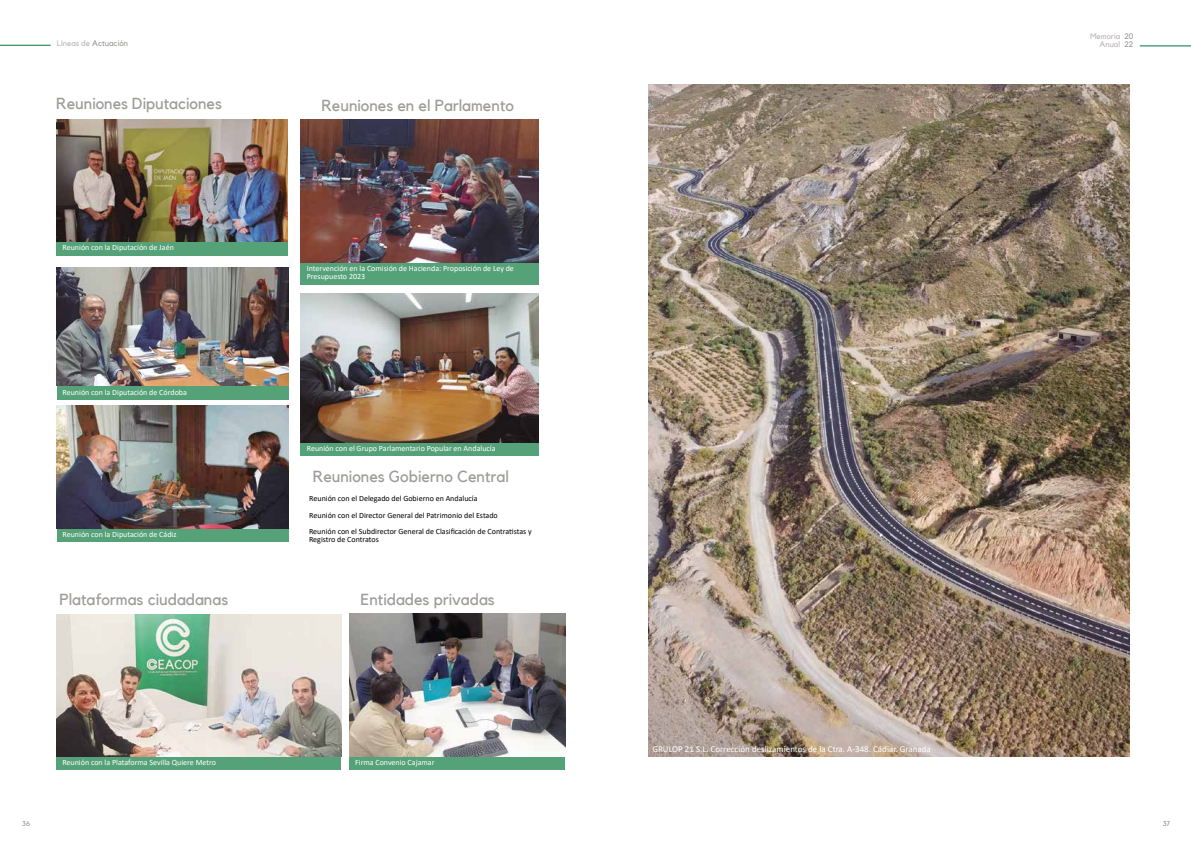
<style>
.page{position:relative;width:1191px;height:842px;background:#fff}
.page>*{position:absolute;margin:0;border:0;box-sizing:border-box;transform-origin:0 0}
.t1{font:16px "Kollektif";color:#9f9c9a}
.t2{font:9px "Calibri";color:#fff}
.t3{font:8px/8px "Calibri";color:#fff}
.t4{font:8px/17.3px "Calibri";color:#000}
.t5{font:8px/8px "Kollektif";color:#9f9c9a}
.t6{font:8px/8px "Kollektif";color:#bcb8b7;text-align:right}
.t7{font:7px "Kollektif";color:#969696}
.s1{color:#bcb8b7}
</style>
<div class="page">
<hr style="left:0;top:45px;width:51px;height:1px;background:#06743e">
<hr style="left:1139px;top:46px;width:52px;height:1px;background:#06743e">
<div style="left:57px;top:756px;width:284px;height:14px;background:#55a278"></div>
<div style="left:350px;top:756px;width:215px;height:14px;background:#55a278"></div>
<div style="left:300px;top:262px;width:239px;height:23px;background:#55a278"></div>
<div style="left:300px;top:442px;width:239px;height:14px;background:#55a278"></div>
<div style="left:57px;top:528px;width:231px;height:14px;background:#55a278"></div>
<div style="left:57px;top:386px;width:231px;height:13px;background:#55a278"></div>
<div style="left:57px;top:241px;width:231px;height:15px;background:#55a278"></div>
<img style="left:57px;top:268px;width:231px;height:118px">
<img style="left:57px;top:120px;width:231px;height:121px">
<img style="left:57px;top:405px;width:231px;height:123px">
<img style="left:300px;top:294px;width:239px;height:148px">
<img style="left:300px;top:120px;width:239px;height:142px">
<img style="left:57px;top:615px;width:284px;height:141px">
<img style="left:350px;top:614px;width:215px;height:142px">
<img style="left:649px;top:84px;width:480px;height:673px">
<p class="t5" style="left:57px;top:39px;width:73px"><span class="s1">Líneas de</span> Actuación</p>
<h1 class="t1" style="left:56px;top:94px;width:167px">Reuniones Diputaciones</h1>
<p class="t3" style="left:63px;top:243px;width:113px">Reunión con la Diputación de Jaén</p>
<p class="t3" style="left:63px;top:388px;width:126px">Reunión con la Diputación de Córdoba</p>
<p class="t3" style="left:63px;top:530px;width:115px">Reunión con la Diputación de Cádiz</p>
<h1 class="t1" style="left:321px;top:96px;width:194px">Reuniones en el Parlamento</h1>
<p class="t3" style="left:307px;top:265px;width:209px">Intervención en la Comisión de Hacienda: Proposición de Ley de<br>Presupuesto 2023</p>
<p class="t3" style="left:307px;top:444px;width:190px">Reunión con el Grupo Parlamentario Popular en Andalucía</p>
<h1 class="t1" style="left:313px;top:467px;width:197px">Reuniones Gobierno Central</h1>
<p class="t4" style="left:309px;top:490px;width:190px">Reunión con el Delegado del Gobierno en Andalucía<br>Reunión con el Director General del Patrimonio del Estado</p>
<p class="t4" style="left:309px;top:527px;width:224px;line-height:8px">Reunión con el Subdirector General de Clasificación de Contratistas y<br>Registro de Contratos</p>
<h1 class="t1" style="left:59px;top:590px;width:170px">Plataformas ciudadanas</h1>
<h1 class="t1" style="left:360px;top:590px;width:136px">Entidades privadas</h1>
<p class="t3" style="left:62px;top:758px;width:155px">Reunión con la Plataforma Sevilla Quiere Metro</p>
<p class="t3" style="left:355px;top:758px;width:81px">Firma Convenio Cajamar</p>
<p class="t2" style="left:652px;top:743px;width:280px">GRULOP 21 S.L. Corrección deslizamientos de la Ctra. A-348. Cádiar. Granada</p>
<p class="t6" style="left:1090px;top:32px;width:32px">Memoria<br>Anual</p>
<p class="t5" style="left:1124px;top:32px;width:11px">20<br>22</p>
<p class="t7" style="left:22px;top:820px;width:9px">36</p>
<p class="t7" style="left:1162px;top:819px;width:9px">37</p>
</div>
